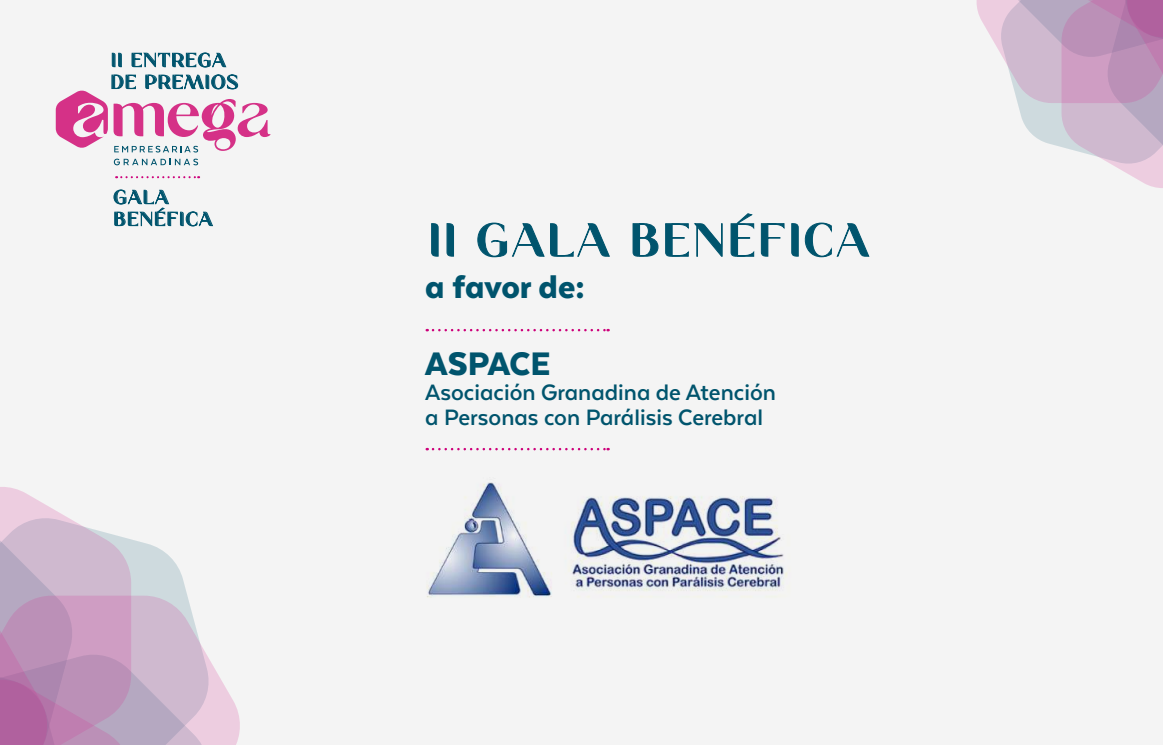
<style>
.page{position:relative;width:1163px;height:745px;background:#fff}
.page>*{position:absolute;margin:0;border:0;box-sizing:border-box;transform-origin:0 0}
.t1{font:58.88px "Monea Alegante";letter-spacing:.05em;color:#00546d}
.t2{font:900 37.5px "Texta Alt";color:#00546d}
.t3{font:700 25.62px/25px "Texta Alt";color:#00546d}
.t4{font:24.38px/21.9px "Monea Alegante";letter-spacing:.05em;color:#00546d}
</style>
<div class="page">
<div style="left:0;top:0;width:1163px;height:744px;background:#f4f4f4"></div>
<svg style="left:427px;top:329px;width:181px;height:2px"></svg>
<svg style="left:427px;top:447px;width:181px;height:3px"></svg>
<svg style="left:431px;top:223px;width:8px;height:34px"></svg>
<svg style="left:446px;top:223px;width:8px;height:34px"></svg>
<svg style="left:477px;top:222px;width:133px;height:35px"></svg>
<svg style="left:632px;top:223px;width:91px;height:34px"></svg>
<svg style="left:730px;top:213px;width:24px;height:44px"></svg>
<svg style="left:760px;top:222px;width:110px;height:35px"></svg>
<img style="left:427px;top:482px;width:360px;height:116px">
<svg style="left:209px;top:659px;width:31px;height:85px;fill:#edcde0"></svg>
<svg style="left:0;top:487px;width:209px;height:257px"></svg>
<svg style="left:976px;top:0;width:187px;height:188px"></svg>
<svg style="left:114px;top:189px;width:99px;height:37px"></svg>
<svg style="left:112px;top:53px;width:10px;height:14px"></svg>
<svg style="left:132px;top:53px;width:94px;height:14px"></svg>
<svg style="left:56px;top:74px;width:214px;height:78px"></svg>
<svg style="left:114px;top:158px;width:84px;height:7px"></svg>
<svg style="left:116px;top:176px;width:83px;height:2px"></svg>
<p class="t4" style="left:111px;top:50px;width:129px">II ENTREGA<br>DE PREMIOS</p>
<p class="t4" style="left:114px;top:187px;width:101px">GALA<br>BENÉFICA</p>
<h1 class="t1" style="left:429px;top:213px;width:442px">II GALA BENÉFICA</h1>
<h2 class="t2" style="left:425px;top:267px;width:161px">a favor de:</h2>
<h2 class="t2" style="left:425px;top:344px;width:127px">ASPACE</h2>
<p class="t3" style="left:425px;top:379px;width:352px">Asociación Granadina de Atención a Personas con Parálisis Cerebral</p>
</div>
